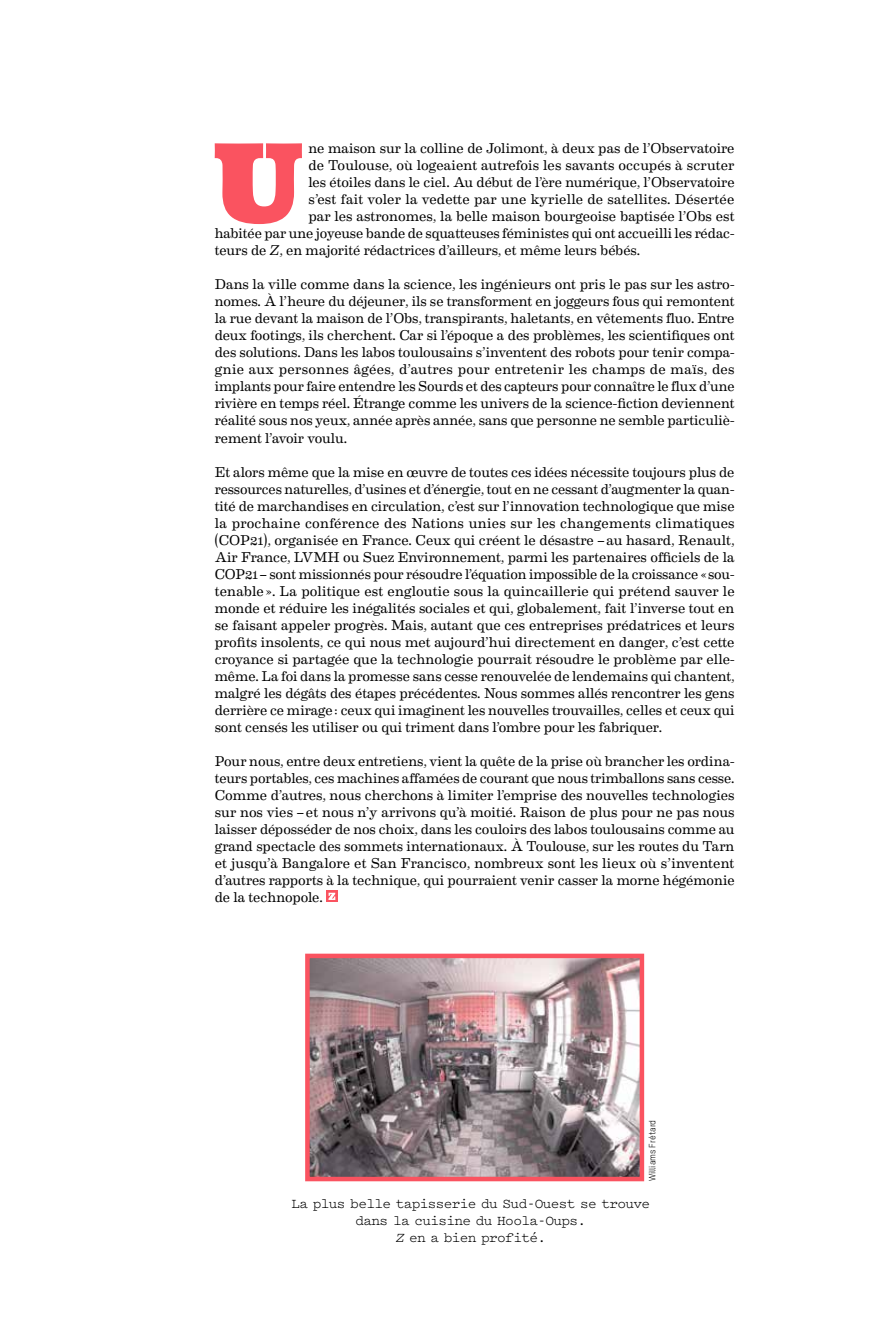
<style>
.page{position:relative;width:893px;height:1319px;background:#fff}
.page>*{position:absolute;margin:0;border:0;box-sizing:border-box;transform-origin:0 0}
.t1{font:900 112.8px "Eames Century Modern";color:#fa5360}
.t2{font:14.25px/17px "Eames Century Modern";letter-spacing:-.005em;color:#000;text-align:justify}
.t3{font:14.25px/17px "Pitch";letter-spacing:-.05em;color:#000;text-align:center}
.t4{font:9px "TSTARPRO";color:#000}
.s1{font-style:italic}
</style>
<div class="page">
<svg style="left:326px;top:890px;width:12px;height:11px"></svg>
<svg style="left:328px;top:892px;width:7px;height:7px"></svg>
<img style="left:310px;top:958px;width:329px;height:218px">
<div style="left:305px;top:953px;width:339px;height:228px;border:4px solid #fa5360"></div>
<h1 class="t1" style="left:213px;top:95px;width:92px">U</h1>
<p class="t2" style="left:308px;top:139px;width:428px">ne maison sur la colline de Jolimont, à deux pas de l’Observatoire</p>
<p class="t2" style="left:308px;top:156px;width:428px">de Toulouse, où logeaient autrefois les savants occupés à scruter</p>
<p class="t2" style="left:308px;top:173px;width:428px">les étoiles dans le ciel. Au début de l’ère numérique, l’Observatoire</p>
<p class="t2" style="left:308px;top:190px;width:428px">s’est fait voler la vedette par une kyrielle de satellites. Désertée</p>
<p class="t2" style="left:308px;top:207px;width:428px">par les astronomes, la belle maison bourgeoise baptisée l’Obs est</p>
<p class="t2" style="left:215px;top:224px;width:521px">habitée par une joyeuse bande de squatteuses féministes qui ont accueilli les rédac-</p>
<p class="t2" style="left:215px;top:241px;width:427px">teurs de <span class="s1">Z</span>, en majorité rédactrices d’ailleurs, et même leurs bébés.</p>
<p class="t2" style="left:215px;top:275px;width:521px">Dans la ville comme dans la science, les ingénieurs ont pris le pas sur les astro&shy;nomes. À l’heure du déjeuner, ils se transforment en joggeurs fous qui remontent la rue devant la maison de l’Obs, transpirants, haletants, en vêtements fluo. Entre deux footings, ils cherchent. Car si l’époque a des problèmes, les scientifiques ont des solutions. Dans les labos toulousains s’inventent des robots pour tenir compa&shy;gnie aux personnes âgées, d’autres pour entretenir les champs de maïs, des implants pour faire entendre les Sourds et des capteurs pour connaître le flux d’une rivière en temps réel. Étrange comme les univers de la science-fiction deviennent réalité sous nos yeux, année après année, sans que personne ne semble particuliè&shy;rement l’avoir voulu.</p>
<p class="t2" style="left:215px;top:462px;width:521px">Et alors même que la mise en œuvre de toutes ces idées nécessite toujours plus de ressources naturelles, d’usines et d’énergie, tout en ne cessant d’augmenter la quan&shy;tité de marchandises en circulation, c’est sur l’innovation technologique que mise la prochaine conférence des Nations unies sur les changements climatiques (COP21), organisée en France. Ceux qui créent le désastre – au hasard, Renault, Air France, LVMH ou Suez Environnement, parmi les partenaires officiels de la COP21 – sont missionnés pour résoudre l’équation impossible de la croissance « sou&shy;tenable ». La politique est engloutie sous la quincaillerie qui prétend sauver le monde et réduire les inégalités sociales et qui, globalement, fait l’inverse tout en se faisant appeler progrès. Mais, autant que ces entreprises prédatrices et leurs profits insolents, ce qui nous met aujourd’hui directement en danger, c’est cette croyance si partagée que la technologie pourrait résoudre le problème par elle&shy;même. La foi dans la promesse sans cesse renouvelée de lendemains qui chantent, malgré les dégâts des étapes précédentes. Nous sommes allés rencontrer les gens derrière ce mirage : ceux qui imaginent les nouvelles trouvailles, celles et ceux qui sont censés les utiliser ou qui triment dans l’ombre pour les fabriquer.</p>
<p class="t2" style="left:215px;top:751px;width:521px">Pour nous, entre deux entretiens, vient la quête de la prise où brancher les ordina&shy;teurs portables, ces machines affamées de courant que nous trimballons sans cesse.<br>Comme d’autres, nous cherchons à limiter l’emprise des nouvelles technologies sur nos vies – et nous n’y arrivons qu’à moitié. Raison de plus pour ne pas nous laisser déposséder de nos choix, dans les couloirs des labos toulousains comme au grand spectacle des sommets internationaux. À Toulouse, sur les routes du Tarn et jusqu’à Bangalore et San Francisco, nombreux sont les lieux où s’inventent d’autres rapports à la technique, qui pourraient venir casser la morne hégémonie de la technopole.</p>
<p class="t4" style="left:647px;top:1181px;width:63px;rotate:-90deg">Williams Frétard</p>
<p class="t3" style="left:291px;top:1194px;width:360px">La plus belle tapisserie du Sud-Ouest se trouve dans la cuisine du Hoola-Oups.<br><span class="s1">Z</span> en a bien profité.</p>
</div>
